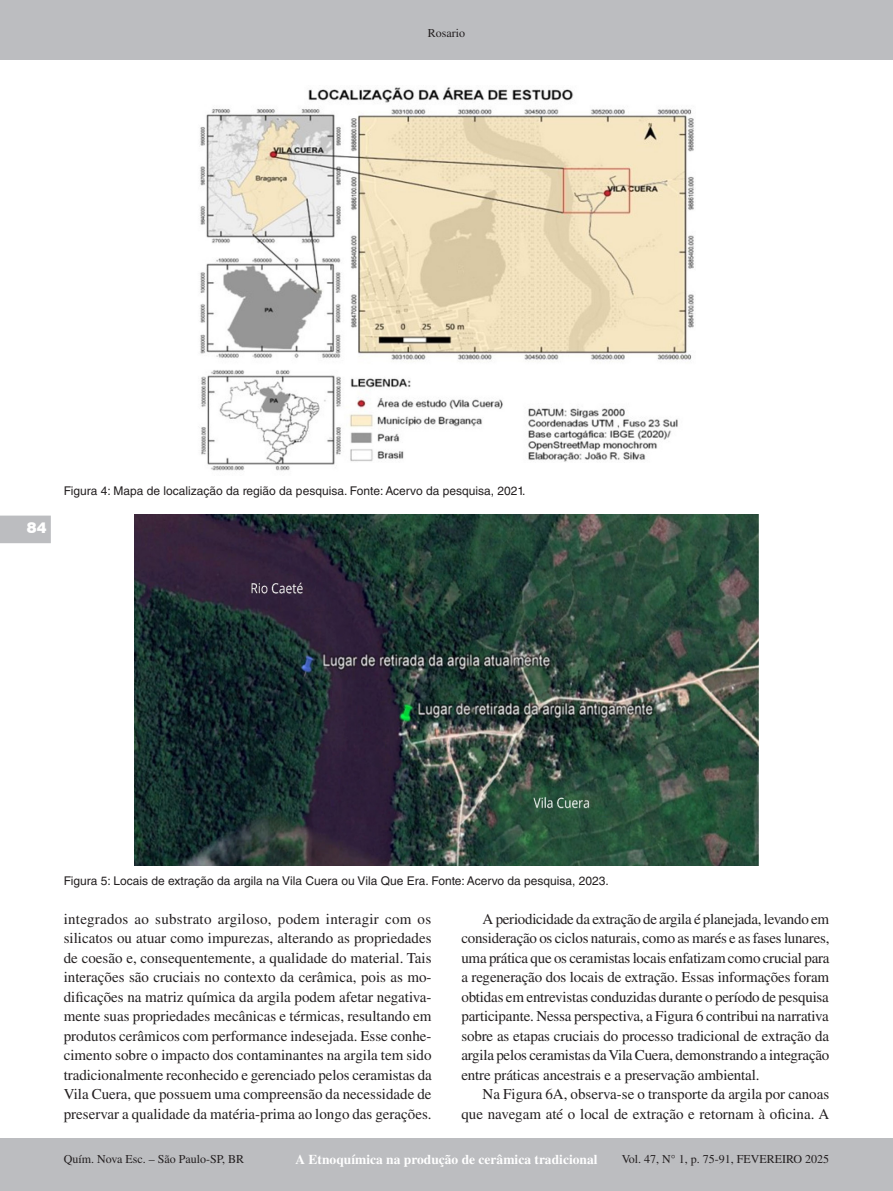
<style>
.page{position:relative;width:893px;height:1191px;background:#fff}
.page>*{position:absolute;margin:0;border:0;box-sizing:border-box;transform-origin:0 0}
.t1{font:15px/19.5px "Times LT Std";color:#231f20;text-align:justify}
.t2{font:900 15px "Swiss 721 BT";color:#fff}
.t3{font:700 13.5px "Times LT Std";color:#fff}
.Figura{font:12px "Helvetica LT Std";color:#231f20}
.t4{font:12px "Times LT Std";color:#231f20}
</style>
<div class="page">
<div style="left:0;top:0;width:893px;height:60px;background:#bcbdc0"></div>
<div style="left:0;top:1138px;width:893px;height:53px;background:#bcbdc0"></div>
<svg style="left:0;top:515px;width:51px;height:28px"></svg>
<img style="left:200px;top:87px;width:494px;height:384px">
<img style="left:134px;top:514px;width:624px;height:351px">
<p class="t4" style="left:428px;top:27px;width:39px">Rosario</p>
<p class="t2" style="left:27px;top:518px;width:21px">84</p>
<p class="Figura" style="left:64px;top:483px;width:463px">Figura 4: Mapa de localização da região da pesquisa. Fonte: Acervo da pesquisa, 2021.</p>
<p class="Figura" style="left:64px;top:873px;width:547px">Figura 5: Locais de extração da argila na Vila Cuera ou Vila Que Era. Fonte: Acervo da pesquisa, 2023.</p>
<p class="t1" style="left:64px;top:909px;width:370px">integrados ao substrato argiloso, podem interagir com os silicatos ou atuar como impurezas, alterando as propriedades de coesão e, consequentemente, a qualidade do material. Tais interações são cruciais no contexto da cerâmica, pois as mo&shy;dificações na matriz química da argila podem afetar negativa&shy;mente suas propriedades mecânicas e térmicas, resultando em produtos cerâmicos com performance indesejada. Esse conhe&shy;cimento sobre o impacto dos contaminantes na argila tem sido tradicionalmente reconhecido e gerenciado pelos ceramistas da Vila Cuera, que possuem uma compreensão da necessidade de preservar a qualidade da matéria-prima ao longo das gerações.</p>
<p class="t1" style="left:461px;top:909px;width:370px;text-indent:21px">A periodicidade da extração de argila é planejada, levando em consideração os ciclos naturais, como as marés e as fases lunares, uma prática que os ceramistas locais enfatizam como crucial para a regeneração dos locais de extração. Essas informações foram obtidas em entrevistas conduzidas durante o período de pesquisa participante. Nessa perspectiva, a Figura 6 contribui na narrativa sobre as etapas cruciais do processo tradicional de extração da argila pelos ceramistas da Vila Cuera, demonstrando a integração entre práticas ancestrais e a preservação ambiental.</p>
<p class="t1" style="left:461px;top:1084px;width:369px;text-align:right">Na Figura 6A, observa-se o transporte da argila por canoas que navegam até o local de extração e retornam à oficina. A</p>
<p class="t4" style="left:64px;top:1152px;width:182px">Quím. Nova Esc. – São Paulo-SP, BR</p>
<p class="t3" style="left:295px;top:1151px;width:304px">A Etnoquímica na produção de cerâmica tradicional</p>
<p class="t4" style="left:622px;top:1152px;width:209px">Vol. 47, N° 1, p. 75-91, FEVEREIRO 2025</p>
</div>
